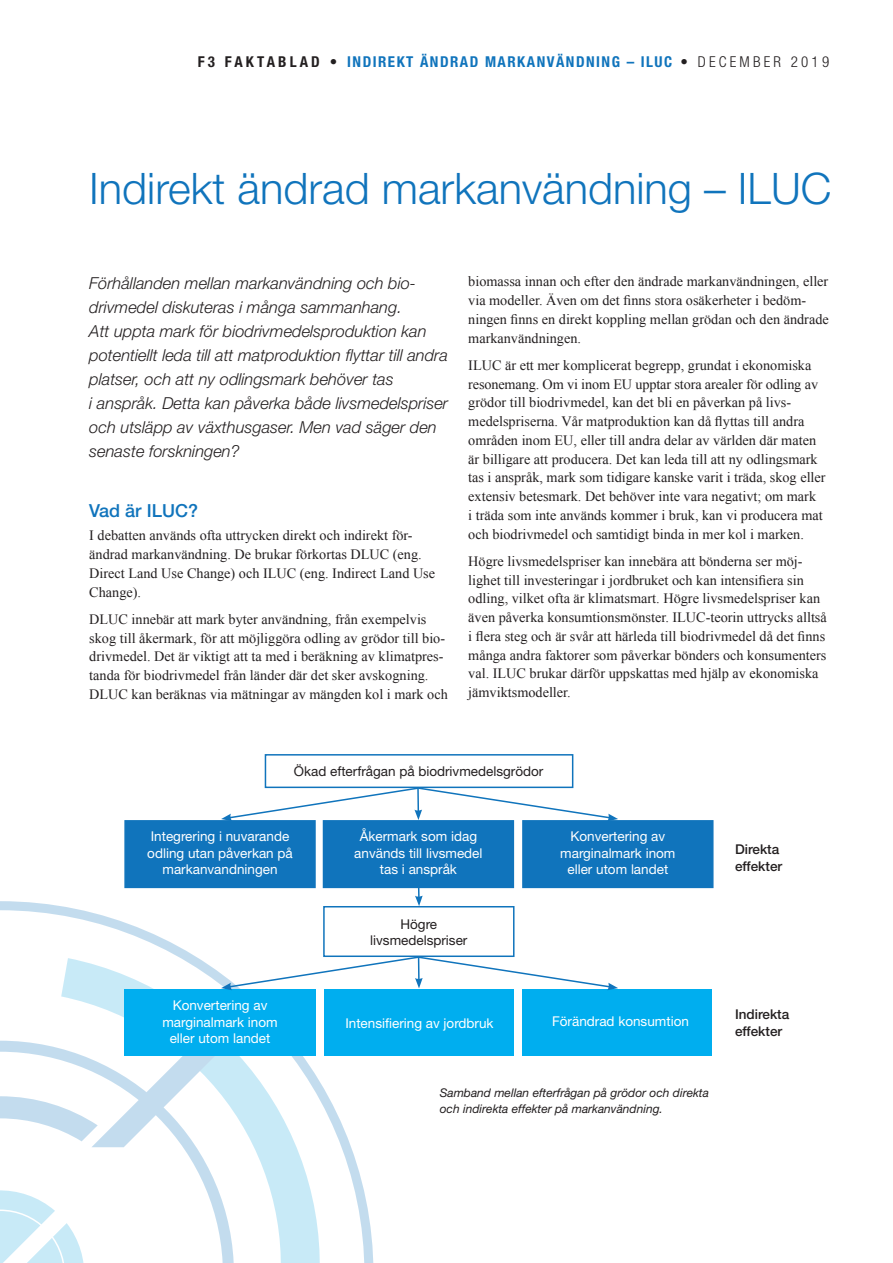
<style>
.page{position:relative;width:893px;height:1263px;background:#fff}
.page>*{position:absolute;margin:0;border:0;box-sizing:border-box;transform-origin:0 0}
.t1{font:300 43.5px "Helvetica Neue";color:#1074bc}
.t2{font:500 18px "Helvetica Neue";color:#1074bc}
.t3{font:italic 300 16.5px/24px "Helvetica Neue";color:#231f20}
.t4{font:700 condensed 15px "Helvetica Neue";letter-spacing:.1em;color:#1074bc}
.t5{font:14.25px/18.8px "Times New Roman";color:#231f20}
.t6{font:13.5px/16.5px "Helvetica Neue";color:#fff;text-align:center}
.t7{font:13.5px/16.5px "Helvetica Neue";color:#231f20;text-align:center}
.t8{font:500 13.5px/16.5px "Helvetica Neue";color:#231f20}
.t9{font:italic 12px/16.5px "Helvetica Neue";color:#231f20}
.s1{color:#231f20}
.s2{font-weight:300;color:#231f20}
</style>
<div class="page">
<svg style="left:0;top:901px;width:373px;height:362px"></svg>
<svg style="left:0;top:1026px;width:229px;height:237px"></svg>
<div style="left:265px;top:754px;width:308px;height:34px;border:2px solid #1074bc"></div>
<div style="left:124px;top:820px;width:192px;height:68px;background:#1074bc;border:2px solid #1074bc"></div>
<div style="left:323px;top:820px;width:191px;height:68px;background:#1074bc"></div>
<div style="left:522px;top:820px;width:191px;height:68px;background:#1074bc;border:2px solid #1074bc"></div>
<div style="left:323px;top:906px;width:191px;height:51px;background:#fff;border:2px solid #1074bc"></div>
<div style="left:124px;top:989px;width:192px;height:66px;background:#00aeef"></div>
<div style="left:324px;top:989px;width:190px;height:66px;background:#00aeef"></div>
<div style="left:522px;top:989px;width:190px;height:66px;background:#00aeef"></div>
<svg style="left:221px;top:786px;width:397px;height:35px"></svg>
<svg style="left:415px;top:886px;width:8px;height:20px"></svg>
<svg style="left:221px;top:955px;width:397px;height:35px"></svg>
<p class="t4" style="left:198px;top:53px;width:633px"><span class="s1">F3 FAKTABLAD •</span> INDIREKT ÄNDRAD MARKANVÄNDNING – ILUC <span class="s1">•</span> <span class="s2">DECEMBER 2019</span></p>
<p class="t1" style="left:89px;top:162px;width:744px">Indirekt ändrad markanvändning – ILUC</p>
<p class="t3" style="left:89px;top:271px;width:360px">Förhållanden mellan markanvändning och bio&shy;drivmedel diskuteras i många sammanhang.<br>Att uppta mark för biodrivmedelsproduktion kan potentiellt leda till att matproduktion flyttar till andra platser, och att ny odlingsmark behöver tas<br>i anspråk. Detta kan påverka både livsmedelspriser och utsläpp av växthusgaser. Men vad säger den senaste forskningen?</p>
<p class="t2" style="left:89px;top:500px;width:110px">Vad är ILUC?</p>
<p class="t5" style="left:89px;top:526px;width:347px">I debatten används ofta uttrycken direkt och indirekt för&shy;ändrad markanvändning. De brukar förkortas DLUC (eng.<br>Direct Land Use Change) och ILUC (eng. Indirect Land Use Change).</p>
<p class="t5" style="left:89px;top:609px;width:360px">DLUC innebär att mark byter användning, från exempelvis skog till åkermark, för att möjliggöra odling av grödor till bio&shy;drivmedel. Det är viktigt att ta med i beräkning av klimatpres&shy;tanda för biodrivmedel från länder där det sker avskogning.<br>DLUC kan beräknas via mätningar av mängden kol i mark och</p>
<p class="t5" style="left:468px;top:272px;width:362px">biomassa innan och efter den ändrade markanvändningen, eller via modeller. Även om det finns stora osäkerheter i bedöm&shy;ningen finns en direkt koppling mellan grödan och den ändrade markanvändningen.</p>
<p class="t5" style="left:468px;top:355px;width:359px">ILUC är ett mer komplicerat begrepp, grundat i ekonomiska resonemang. Om vi inom EU upptar stora arealer för odling av grödor till biodrivmedel, kan det bli en påverkan på livs&shy;medelspriserna. Vår matproduktion kan då flyttas till andra områden inom EU, eller till andra delar av världen där maten är billigare att producera. Det kan leda till att ny odlingsmark tas i anspråk, mark som tidigare kanske varit i träda, skog eller extensiv betesmark. Det behöver inte vara negativt; om mark<br>i träda som inte används kommer i bruk, kan vi producera mat och biodrivmedel och samtidigt binda in mer kol i marken.</p>
<p class="t5" style="left:468px;top:551px;width:360px">Högre livsmedelspriser kan innebära att bönderna ser möj&shy;lighet till investeringar i jordbruket och kan intensifiera sin odling, vilket ofta är klimatsmart. Högre livsmedelspriser kan även påverka konsumtionsmönster. ILUC-teorin uttrycks alltså i flera steg och är svår att härleda till biodrivmedel då det finns många andra faktorer som påverkar bönders och konsumenters val. ILUC brukar därför uppskattas med hjälp av ekonomiska jämviktsmodeller.</p>
<p class="t7" style="left:294px;top:762px;width:251px">Ökad efterfrågan på biodrivmedelsgrödor</p>
<p class="t6" style="left:147px;top:828px;width:147px">Integrering i nuvarande odling utan påverkan på markanvandningen</p>
<p class="t6" style="left:354px;top:828px;width:130px">Åkermark som idag används till livsmedel tas i anspråk</p>
<p class="t6" style="left:560px;top:828px;width:117px">Konvertering av marginalmark inom eller utom landet</p>
<p class="t6" style="left:162px;top:997px;width:117px">Konvertering av marginalmark inom eller utom landet</p>
<p class="t7" style="left:370px;top:915px;width:99px">Högre livsmedelspriser</p>
<p class="t6" style="left:345px;top:1015px;width:150px">Intensifiering av jordbruk</p>
<p class="t6" style="left:552px;top:1013px;width:138px">Förändrad konsumtion</p>
<p class="t9" style="left:440px;top:1084px;width:271px">Samband mellan efterfrågan på grödor och direkta och indirekta effekter på markanvändning.</p>
<p class="t8" style="left:735px;top:841px;width:49px">Direkta effekter</p>
<p class="t8" style="left:735px;top:1006px;width:56px">Indirekta effekter</p>
</div>
